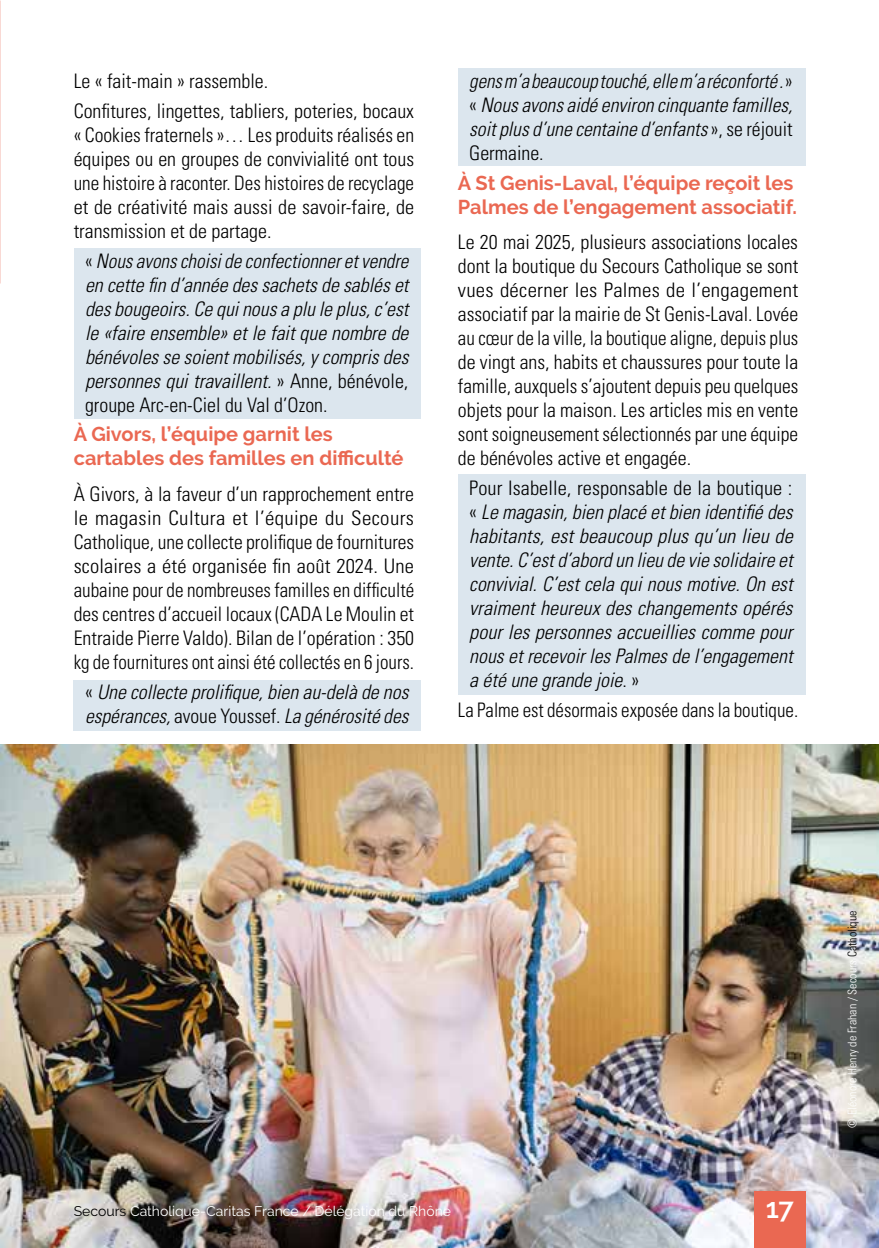
<style>
.page{position:relative;width:879px;height:1248px;background:#fff}
.page>*{position:absolute;margin:0;border:0;box-sizing:border-box;transform-origin:0 0}
.t1{font:600 28px "Raleway";color:#fff}
.t2{font:300 condensed 20px/24px "Univers LT Std";color:#000;text-align:justify}
.t3{font:italic 300 condensed 20px/24px "Univers LT Std";color:#000;text-align:justify}
.t4{font:italic 300 condensed 20px/24px "Univers LT Std";color:#000;text-align:justify;scale:.95 1}
.t5{font:700 20px/24px "Raleway";color:#ea6852}
.t6{font:300 condensed 20px "Univers LT Std";color:#000;scale:.95 1}
.t7{font:14px "Raleway";color:#fff}
.t8{font:300 condensed 12px "Univers LT Std";color:#fff}
.s1{font-style:normal}
.s2{color:#000}
</style>
<div class="page">
<div style="left:74px;top:248px;width:347px;height:171px;background:#dce6ee"></div>
<div style="left:458px;top:68px;width:347px;height:98px;background:#dce6ee"></div>
<div style="left:458px;top:474px;width:347px;height:220px;background:#dce6ee"></div>
<div style="left:74px;top:680px;width:347px;height:50px;background:#dce6ee"></div>
<img style="left:0;top:744px;width:879px;height:503px">
<div style="left:754px;top:1191px;width:51px;height:56px;background:#ea6852"></div>
<p class="t2" style="left:74px;top:66px;width:342px;line-height:29.6px">Le « fait-main » rassemble.<br>Confitures, lingettes, tabliers, poteries, bocaux</p>
<p class="t2" style="left:74px;top:123px;width:342px">« Cookies fraternels »… Les produits réalisés en équipes ou en groupes de convivialité ont tous une histoire à raconter. Des histoires de recyclage et de créativité mais aussi de savoir-faire, de transmission et de partage.</p>
<p class="t3" style="left:85px;top:249px;width:325px"><span class="s1">«</span> Nous avons choisi de confectionner et vendre en cette fin d’année des sachets de sablés et des bougeoirs. Ce qui nous a plu le plus, c’est le «faire ensemble» et le fait que nombre de bénévoles se soient mobilisés, y compris des personnes qui travaillent. <span class="s1">» Anne, bénévole, groupe Arc-en-Ciel du Val d’Ozon.</span></p>
<p class="t5" style="left:74px;top:422px;width:331px">À Givors, l’équipe garnit les cartables des familles en difficulté</p>
<p class="t2" style="left:74px;top:481px;width:342px">À Givors, à la faveur d’un rapprochement entre le magasin Cultura et l’équipe du Secours Catholique, une collecte prolifique de fournitures scolaires a été organisée fin août 2024. Une aubaine pour de nombreuses familles en difficulté des centres d’accueil locaux (CADA Le Moulin et Entraide Pierre Valdo). Bilan de l’opération : 350 kg de fournitures ont ainsi été collectés en 6 jours.</p>
<p class="t3" style="left:85px;top:679px;width:325px"><span class="s1">«</span> Une collecte prolifique, bien au-delà de nos espérances, <span class="s1">avoue Youssef.</span> La générosité des</p>
<p class="t4" style="left:469px;top:69px;width:342px">gens m’a beaucoup touché, elle m’a réconforté . <span class="s1">» «</span> Nous avons aidé environ cinquante familles, soit plus d’une centaine d’enfants <span class="s1">», se réjouit Germaine.</span></p>
<p class="t5" style="left:458px;top:171px;width:340px">À St Genis-Laval, l’équipe reçoit les<br>Palmes de l’engagement associatif.</p>
<p class="t2" style="left:458px;top:230px;width:342px">Le 20 mai 2025, plusieurs associations locales dont la boutique du Secours Catholique se sont vues décerner les Palmes de l’engagement associatif par la mairie de St Genis-Laval. Lovée au cœur de la ville, la boutique aligne, depuis plus de vingt ans, habits et chaussures pour toute la famille, auxquels s’ajoutent depuis peu quelques objets pour la maison. Les articles mis en vente sont soigneusement sélectionnés par une équipe de bénévoles active et engagée.</p>
<p class="t3" style="left:469px;top:476px;width:325px"><span class="s1">Pour Isabelle, responsable de la boutique : «</span> Le magasin, bien placé et bien identifié des habitants, est beaucoup plus qu’un lieu de vente. C’est d’abord un lieu de vie solidaire et convivial. C’est cela qui nous motive. On est vraiment heureux des changements opérés pour les personnes accueillies comme pour nous et recevoir les Palmes de l’engagement a été une grande joie<span class="s1">. »</span></p>
<p class="t6" style="left:458px;top:697px;width:360px">La Palme est désormais exposée dans la boutique.</p>
<p class="t7" style="left:74px;top:1202px;width:379px"><span class="s2">Secours</span> Catholique-Caritas France / Délégation du Rhône</p>
<h1 class="t1" style="left:766px;top:1191px;width:30px">17</h1>
<p class="t8" style="left:845px;top:1127px;width:218px;rotate:-90deg">© Eléonore Henry de Frahan / Secours <span class="s2">Catholique</span></p>
</div>
